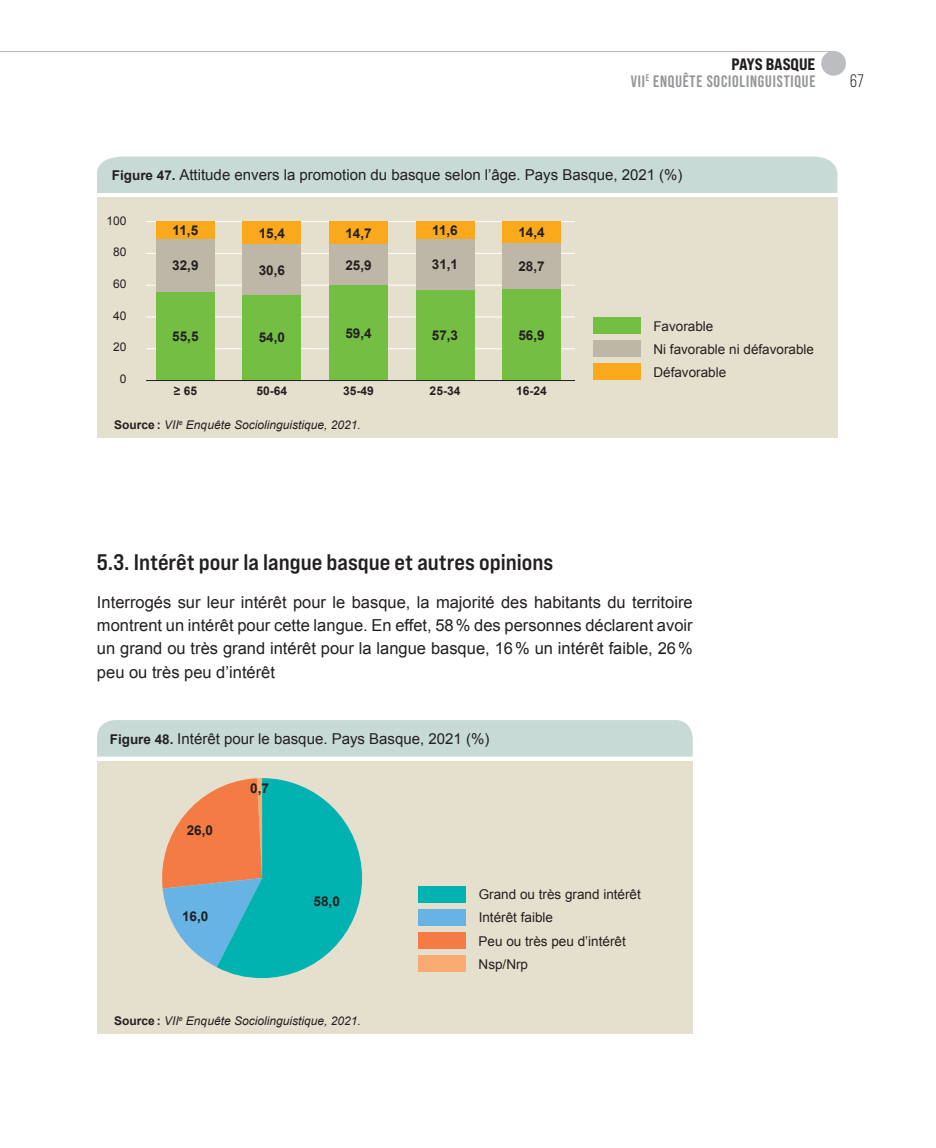
<style>
.page{position:relative;width:936px;height:1148px;background:#fff}
.page>*{position:absolute;margin:0;border:0;box-sizing:border-box;transform-origin:0 0}
.Tit02{font:22.5px "Bebas Neue Pro Exp Bd";color:#231f20}
.t1{font:18px "Bebas Neue";color:#231f20}
.Normala{font:16.5px/23.2px "Arial";color:#231f20;text-align:justify}
.t2{font:700 16.5px "Bebas Neue Pro";letter-spacing:.05em;color:#939598}
.t3{font:16.5px "Bebas Neue Pro Exp Eb";letter-spacing:-.005em;color:#231f20}
.TablaTit{font:15px "Arial";color:#231f20}
.TablaTXT{font:13.5px/23px "Arial";color:#231f20}
.TablaTXT-2{font:700 13.5px "Arial";color:#231f20}
.TablaIturria{font:italic 12px "Arial";color:#231f20}
.t4{font:700 12px "Arial";color:#231f20}
.t5{font:12px "Arial";color:#231f20}
.s1{font-weight:700;font-size:13.5px}
.s2{font-weight:700;font-style:normal}
</style>
<div class="page">
<hr style="left:0;top:51px;width:833px;height:1px;background:#bcbdc0">
<div style="left:821px;top:51px;width:24px;height:25px;background:#bcbdc0;border-radius:50%"></div>
<div style="left:97px;top:197px;width:740px;height:241px;background:#e5e0ce"></div>
<hr style="left:146px;top:253px;width:429px;height:1px;background:#fff">
<hr style="left:146px;top:285px;width:429px;height:1px;background:#fff">
<hr style="left:146px;top:221px;width:429px;height:1px;background:#fff">
<hr style="left:146px;top:317px;width:429px;height:1px;background:#fff">
<hr style="left:146px;top:348px;width:429px;height:1px;background:#fff">
<div style="left:156px;top:221px;width:59px;height:18px;background:#f9a91b"></div>
<div style="left:156px;top:292px;width:59px;height:88px;background:#74bf43"></div>
<div style="left:156px;top:239px;width:59px;height:52px;background:#beb7a8"></div>
<div style="left:242px;top:221px;width:59px;height:24px;background:#f9a91b"></div>
<div style="left:242px;top:294px;width:59px;height:86px;background:#74bf43"></div>
<div style="left:242px;top:244px;width:59px;height:51px;background:#beb7a8"></div>
<div style="left:329px;top:221px;width:59px;height:24px;background:#f9a91b"></div>
<div style="left:329px;top:285px;width:59px;height:95px;background:#74bf43"></div>
<div style="left:329px;top:244px;width:59px;height:41px;background:#beb7a8"></div>
<div style="left:415px;top:221px;width:59px;height:18px;background:#f9a91b"></div>
<div style="left:415px;top:289px;width:59px;height:91px;background:#74bf43"></div>
<div style="left:415px;top:239px;width:59px;height:50px;background:#beb7a8"></div>
<div style="left:502px;top:221px;width:58px;height:22px;background:#f9a91b"></div>
<div style="left:502px;top:289px;width:58px;height:91px;background:#74bf43"></div>
<div style="left:502px;top:243px;width:58px;height:46px;background:#beb7a8"></div>
<hr style="left:146px;top:380px;width:429px;height:1px;background:#231f20">
<div style="left:97px;top:156px;width:740px;height:37px;background:#c7dad6"></div>
<div style="left:592px;top:317px;width:48px;height:16px;background:#74bf43"></div>
<div style="left:592px;top:340px;width:48px;height:16px;background:#beb7a8"></div>
<div style="left:592px;top:363px;width:48px;height:16px;background:#f9a91b"></div>
<div style="left:97px;top:761px;width:595px;height:272px;background:#e5e0ce"></div>
<svg style="left:162px;top:778px;width:200px;height:199px"></svg>
<div style="left:97px;top:720px;width:595px;height:36px;background:#c7dad6"></div>
<div style="left:418px;top:886px;width:47px;height:16px;background:#00b3b0"></div>
<div style="left:418px;top:909px;width:47px;height:16px;background:#67b4e4"></div>
<div style="left:418px;top:932px;width:47px;height:16px;background:#f47b44"></div>
<div style="left:418px;top:955px;width:47px;height:16px;background:#f9ab72"></div>
<p class="t3" style="left:731px;top:54px;width:85px">PAYS BASQUE</p>
<p class="t2" style="left:630px;top:71px;width:186px">VII<sup>E</sup> ENQUÊTE SOCIOLINGUISTIQUE</p>
<p class="t1" style="left:849px;top:71px;width:15px">67</p>
<p class="TablaTit" style="left:112px;top:165px;width:572px"><span class="s1">Figure 47.</span> Attitude envers la promotion du basque selon l’âge. Pays Basque, 2021 (%)</p>
<p class="t5" style="left:106px;top:213px;width:22px">100</p>
<p class="t5" style="left:113px;top:244px;width:15px">80</p>
<p class="t5" style="left:113px;top:276px;width:15px">60</p>
<p class="t5" style="left:113px;top:307px;width:15px">40</p>
<p class="t5" style="left:113px;top:339px;width:15px">20</p>
<p class="t5" style="left:120px;top:370px;width:8px">0</p>
<p class="TablaTXT-2" style="left:172px;top:222px;width:27px">11,5</p>
<p class="TablaTXT-2" style="left:172px;top:256px;width:28px">32,9</p>
<p class="TablaTXT-2" style="left:172px;top:327px;width:28px">55,5</p>
<p class="TablaTXT-2" style="left:259px;top:225px;width:28px">15,4</p>
<p class="TablaTXT-2" style="left:345px;top:224px;width:28px">14,7</p>
<p class="TablaTXT-2" style="left:432px;top:221px;width:27px">11,6</p>
<p class="TablaTXT-2" style="left:518px;top:223px;width:28px">14,4</p>
<p class="TablaTXT-2" style="left:259px;top:261px;width:28px">30,6</p>
<p class="TablaTXT-2" style="left:345px;top:256px;width:28px">25,9</p>
<p class="TablaTXT-2" style="left:432px;top:255px;width:28px">31,1</p>
<p class="TablaTXT-2" style="left:518px;top:257px;width:28px">28,7</p>
<p class="TablaTXT-2" style="left:259px;top:328px;width:28px">54,0</p>
<p class="TablaTXT-2" style="left:345px;top:324px;width:28px">59,4</p>
<p class="TablaTXT-2" style="left:432px;top:326px;width:28px">57,3</p>
<p class="TablaTXT-2" style="left:518px;top:326px;width:28px">56,9</p>
<p class="TablaTXT" style="left:653px;top:314px;width:162px">Favorable<br>Ni favorable ni défavorable</p>
<p class="TablaTXT" style="left:653px;top:360px;width:74px">Défavorable</p>
<p class="t4" style="left:174px;top:383px;width:25px">≥ 65</p>
<p class="t4" style="left:256px;top:383px;width:32px">50-64</p>
<p class="t4" style="left:343px;top:383px;width:32px">35-49</p>
<p class="t4" style="left:429px;top:383px;width:32px">25-34</p>
<p class="t4" style="left:516px;top:383px;width:32px">16-24</p>
<p class="TablaIturria" style="left:114px;top:417px;width:248px"><span class="s2">Source :</span> VII<sup>e</sup> Enquête Sociolinguistique, 2021.</p>
<p class="Tit02" style="left:97px;top:547px;width:457px">5.3. Intérêt pour la langue basque et autres opinions</p>
<p class="Normala" style="left:97px;top:590px;width:597px">Interrogés sur leur intérêt pour le basque, la majorité des habitants du territoire montrent un intérêt pour cette langue. En effet, 58% des personnes déclarent avoir un grand ou très grand intérêt pour la langue basque, 16% un intérêt faible, 26% peu ou très peu d’intérêt</p>
<p class="TablaTit" style="left:110px;top:728px;width:381px"><span class="s1">Figure 48.</span> Intérêt pour le basque. Pays Basque, 2021 (%)</p>
<p class="TablaTXT-2" style="left:187px;top:821px;width:28px">26,0</p>
<p class="TablaTXT-2" style="left:182px;top:907px;width:28px">16,0</p>
<p class="TablaTXT-2" style="left:250px;top:779px;width:20px">0,7</p>
<p class="TablaTXT-2" style="left:313px;top:892px;width:28px">58,0</p>
<p class="TablaIturria" style="left:114px;top:1013px;width:248px"><span class="s2">Source :</span> VII<sup>e</sup> Enquête Sociolinguistique, 2021.</p>
<p class="TablaTXT" style="left:478px;top:883px;width:164px">Grand ou très grand intérêt</p>
<p class="TablaTXT" style="left:478px;top:906px;width:76px">Intérêt faible</p>
<p class="TablaTXT" style="left:478px;top:929px;width:149px">Peu ou très peu d’intérêt</p>
<p class="TablaTXT" style="left:478px;top:952px;width:51px">Nsp/Nrp</p>
</div>
